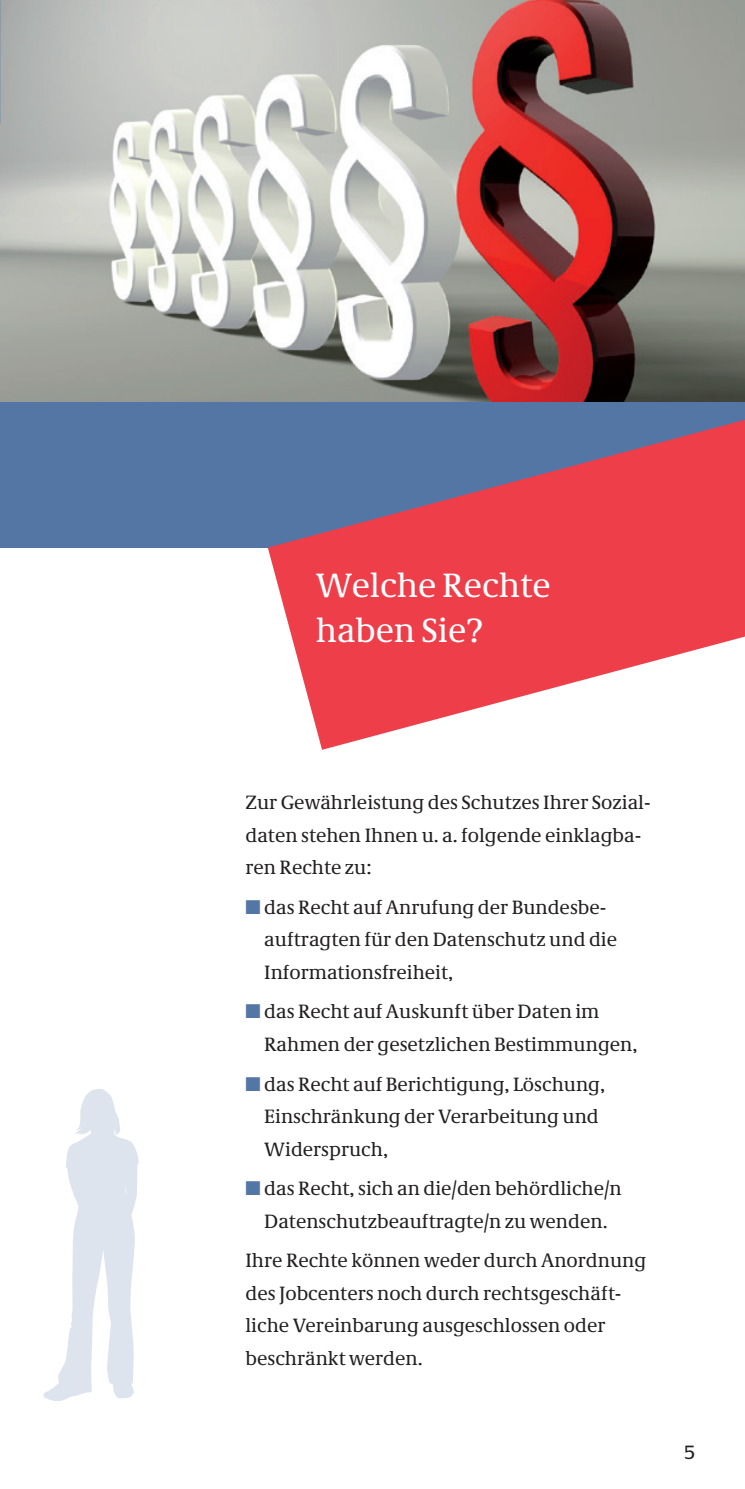
<style>
.page{position:relative;width:745px;height:1489px;background:#fff}
.page>*{position:absolute;margin:0;border:0;box-sizing:border-box;transform-origin:0 0}
.t1{font:35px/45px "Neue Demos";color:#fff}
.t2{font:20px/32.5px "Neue Demos";color:#231f20}
.t3{font:20px "Neue Praxis";color:#231f20}
.s1{color:#5476a5}
</style>
<div class="page">
<svg style="left:43px;top:1089px;width:96px;height:312px"></svg>
<img style="left:0;top:0;width:744px;height:402px">
<div style="left:0;top:402px;width:744px;height:145px;background:#5476a5"></div>
<svg style="left:267px;top:420px;width:477px;height:329px;fill:#ee3e4a"></svg>
<p class="t1" style="left:315px;top:562px;width:236px">Welche Rechte haben Sie?</p>
<p class="t2" style="left:245px;top:786px;width:406px">Zur Gewährleistung des Schutzes Ihrer Sozial&shy;daten stehen Ihnen u. a. folgende einklagba&shy;ren Rechte zu:</p>
<p class="t2" style="left:264px;top:890px;width:354px;text-indent:-19px"><span class="s1">■</span> das Recht auf Anrufung der Bundesbe&shy;auftragten für den Datenschutz und die<br>Informationsfreiheit,</p>
<p class="t2" style="left:264px;top:995px;width:374px;text-indent:-19px"><span class="s1">■</span> das Recht auf Auskunft über Daten im<br>Rahmen der gesetzlichen Bestimmungen,</p>
<p class="t2" style="left:264px;top:1067px;width:342px;text-indent:-19px"><span class="s1">■</span> das Recht auf Berichtigung, Löschung,<br>Einschränkung der Verarbeitung und<br>Widerspruch,</p>
<p class="t2" style="left:245px;top:1171px;width:377px;text-align:center"><span class="s1">■</span> das Recht, sich an die/den behördliche/n<br>Datenschutzbeauftragte/n zu wenden.</p>
<p class="t2" style="left:245px;top:1243px;width:402px">Ihre Rechte können weder durch Anordnung des Jobcenters noch durch rechtsgeschäft&shy;liche Vereinbarung ausgeschlossen oder beschränkt werden.</p>
<p class="t3" style="left:683px;top:1439px;width:13px">5</p>
</div>
